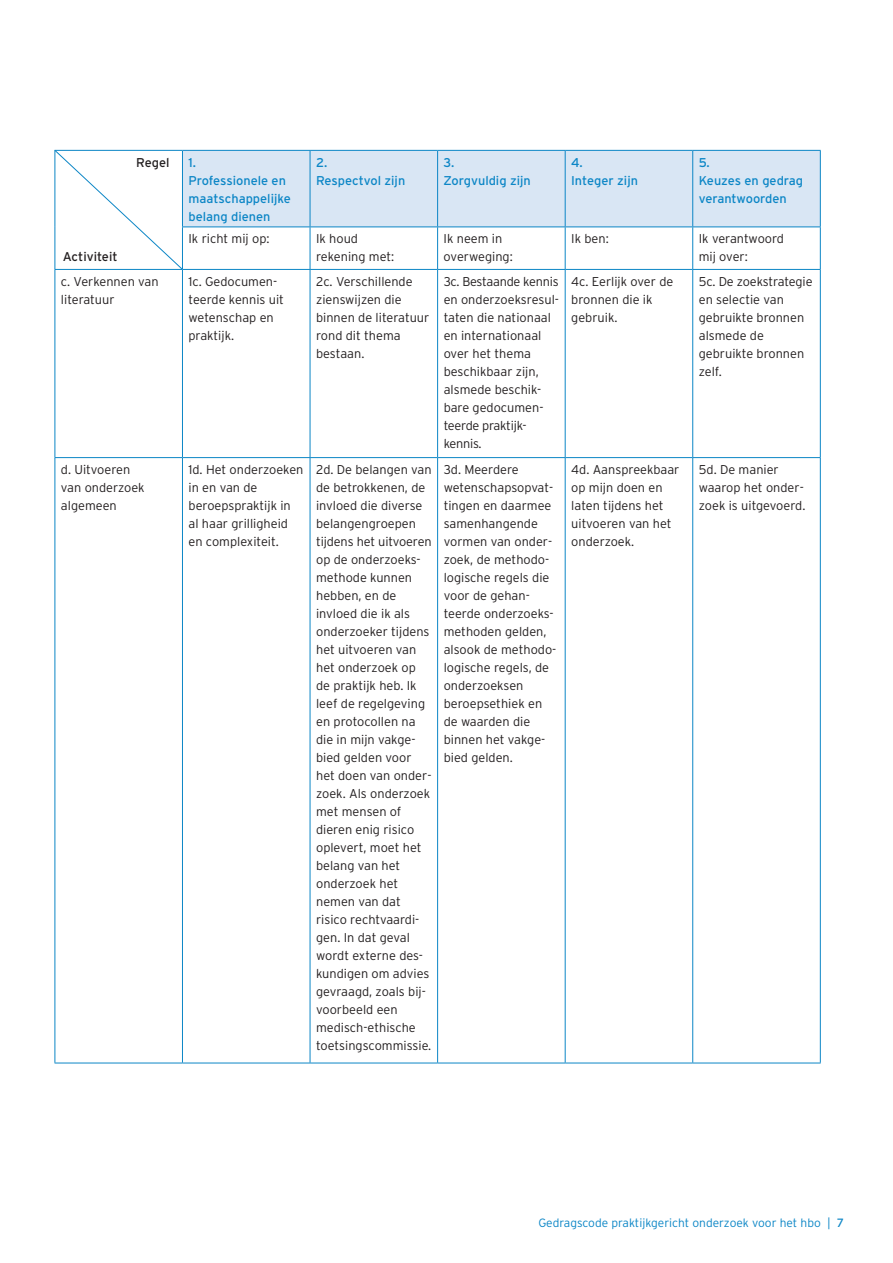
<style>
.page{position:relative;width:893px;height:1263px;background:#fff}
.page>*{position:absolute;margin:0;border:0;box-sizing:border-box;transform-origin:0 0}
.t1{font:300 12.75px/18px "Interstate";color:#231f20}
.t2{font:12.75px/18px "Interstate";color:#0c86c6}
.t3{font:12.75px "Interstate";color:#231f20}
.t4{font:300 12px "Interstate";color:#0c86c6}
.s1{font-family:"Caecilia";font-weight:700}
</style>
<div class="page">
<div style="left:183px;top:151px;width:637px;height:76px;background:#d9e6f4"></div>
<hr style="left:182px;top:150px;width:128px;height:1px;background:#0c86c6">
<hr style="left:310px;top:150px;width:128px;height:1px;background:#0c86c6">
<hr style="left:310px;top:151px;width:1px;height:76px;background:#0c86c6">
<hr style="left:438px;top:150px;width:127px;height:1px;background:#0c86c6">
<hr style="left:437px;top:151px;width:1px;height:76px;background:#0c86c6">
<hr style="left:565px;top:150px;width:128px;height:1px;background:#0c86c6">
<hr style="left:565px;top:151px;width:1px;height:76px;background:#0c86c6">
<hr style="left:693px;top:150px;width:128px;height:1px;background:#0c86c6">
<hr style="left:692px;top:151px;width:1px;height:76px;background:#0c86c6">
<hr style="left:820px;top:151px;width:1px;height:76px;background:#0c86c6">
<hr style="left:182px;top:227px;width:128px;height:1px;background:#0c86c6">
<hr style="left:310px;top:227px;width:128px;height:1px;background:#0c86c6">
<hr style="left:310px;top:227px;width:1px;height:42px;background:#0c86c6">
<hr style="left:438px;top:227px;width:127px;height:1px;background:#0c86c6">
<hr style="left:437px;top:227px;width:1px;height:42px;background:#0c86c6">
<hr style="left:565px;top:227px;width:128px;height:1px;background:#0c86c6">
<hr style="left:565px;top:227px;width:1px;height:42px;background:#0c86c6">
<hr style="left:693px;top:227px;width:128px;height:1px;background:#0c86c6">
<hr style="left:692px;top:227px;width:1px;height:42px;background:#0c86c6">
<hr style="left:820px;top:227px;width:1px;height:42px;background:#0c86c6">
<hr style="left:55px;top:270px;width:1px;height:187px;background:#0c86c6">
<hr style="left:182px;top:269px;width:128px;height:1px;background:#0c86c6">
<hr style="left:182px;top:270px;width:1px;height:187px;background:#0c86c6">
<hr style="left:310px;top:269px;width:128px;height:1px;background:#0c86c6">
<hr style="left:310px;top:270px;width:1px;height:187px;background:#0c86c6">
<hr style="left:438px;top:269px;width:127px;height:1px;background:#0c86c6">
<hr style="left:437px;top:270px;width:1px;height:187px;background:#0c86c6">
<hr style="left:565px;top:269px;width:128px;height:1px;background:#0c86c6">
<hr style="left:565px;top:270px;width:1px;height:187px;background:#0c86c6">
<hr style="left:693px;top:269px;width:128px;height:1px;background:#0c86c6">
<hr style="left:692px;top:270px;width:1px;height:187px;background:#0c86c6">
<hr style="left:820px;top:270px;width:1px;height:187px;background:#0c86c6">
<hr style="left:55px;top:457px;width:127px;height:1px;background:#0c86c6">
<hr style="left:55px;top:458px;width:1px;height:605px;background:#0c86c6">
<hr style="left:182px;top:457px;width:128px;height:1px;background:#0c86c6">
<hr style="left:182px;top:458px;width:1px;height:605px;background:#0c86c6">
<hr style="left:310px;top:457px;width:128px;height:1px;background:#0c86c6">
<hr style="left:310px;top:458px;width:1px;height:605px;background:#0c86c6">
<hr style="left:438px;top:457px;width:127px;height:1px;background:#0c86c6">
<hr style="left:437px;top:458px;width:1px;height:605px;background:#0c86c6">
<hr style="left:565px;top:457px;width:128px;height:1px;background:#0c86c6">
<hr style="left:565px;top:458px;width:1px;height:605px;background:#0c86c6">
<hr style="left:693px;top:457px;width:128px;height:1px;background:#0c86c6">
<hr style="left:692px;top:458px;width:1px;height:605px;background:#0c86c6">
<hr style="left:820px;top:458px;width:1px;height:605px;background:#0c86c6">
<hr style="left:55px;top:1063px;width:127px;height:1px;background:#0c86c6">
<hr style="left:182px;top:1063px;width:128px;height:1px;background:#0c86c6">
<hr style="left:310px;top:1063px;width:128px;height:1px;background:#0c86c6">
<hr style="left:438px;top:1063px;width:127px;height:1px;background:#0c86c6">
<hr style="left:565px;top:1063px;width:128px;height:1px;background:#0c86c6">
<hr style="left:693px;top:1063px;width:128px;height:1px;background:#0c86c6">
<svg style="left:54px;top:149px;width:129px;height:121px"></svg>
<p class="t3" style="left:63px;top:249px;width:56px">Activiteit</p>
<p class="t3" style="left:136px;top:155px;width:35px">Regel</p>
<p class="t2" style="left:188px;top:153px;width:104px">1.<br>Professionele en maatschappelijke belang dienen</p>
<p class="t2" style="left:316px;top:153px;width:91px">2.<br>Respectvol zijn</p>
<p class="t2" style="left:444px;top:153px;width:89px">3.<br>Zorgvuldig zijn</p>
<p class="t2" style="left:571px;top:153px;width:68px">4.<br>Integer zijn</p>
<p class="t2" style="left:699px;top:153px;width:106px">5.<br>Keuzes en gedrag verantwoorden</p>
<p class="t1" style="left:188px;top:230px;width:83px">Ik richt mij op:</p>
<p class="t1" style="left:316px;top:230px;width:80px">Ik houd rekening met:</p>
<p class="t1" style="left:444px;top:230px;width:71px">Ik neem in overweging:</p>
<p class="t1" style="left:571px;top:230px;width:39px">Ik ben:</p>
<p class="t1" style="left:699px;top:230px;width:87px">Ik verantwoord mij over:</p>
<p class="t1" style="left:61px;top:272px;width:99px">c. Verkennen van literatuur</p>
<p class="t1" style="left:188px;top:272px;width:97px">1c. Gedocumen&shy;teerde kennis uit wetenschap en praktijk.</p>
<p class="t1" style="left:316px;top:272px;width:115px">2c. Verschillende zienswijzen die binnen de literatuur rond dit thema bestaan.</p>
<p class="t1" style="left:444px;top:272px;width:117px">3c. Bestaande kennis en onderzoeksresul&shy;taten die nationaal en internationaal over het thema beschikbaar zijn, alsmede beschik&shy;bare gedocumen&shy;teerde praktijk&shy;kennis.</p>
<p class="t1" style="left:571px;top:272px;width:104px">4c. Eerlijk over de bronnen die ik gebruik.</p>
<p class="t1" style="left:699px;top:272px;width:115px">5c. De zoekstrategie en selectie van gebruikte bronnen alsmede de gebruikte bronnen zelf.</p>
<p class="t1" style="left:61px;top:460px;width:85px">d. Uitvoeren van onderzoek algemeen</p>
<p class="t1" style="left:189px;top:460px;width:116px">1d. Het onderzoeken in en van de beroepspraktijk in al haar grilligheid en complexiteit.</p>
<p class="t1" style="left:316px;top:460px;width:117px">2d. De belangen van de betrokkenen, de invloed die diverse belangengroepen tijdens het uitvoeren op de onderzoeks&shy;methode kunnen hebben, en de invloed die ik als onderzoeker tijdens het uitvoeren van het onderzoek op de praktijk heb. Ik leef de regelgeving en protocollen na die in mijn vakge&shy;bied gelden voor het doen van onder&shy;zoek. Als onderzoek met mensen of dieren enig risico oplevert, moet het belang van het onderzoek het nemen van dat risico rechtvaardi&shy;gen. In dat geval wordt externe des&shy;kundigen om advies gevraagd, zoals bij&shy;voorbeeld een medisch-ethische toetsingscommissie.</p>
<p class="t1" style="left:444px;top:460px;width:114px">3d. Meerdere wetenschapsopvat&shy;tingen en daarmee samenhangende vormen van onder&shy;zoek, de methodo&shy;logische regels die voor de gehan&shy;teerde onderzoeks&shy;methoden gelden, alsook de methodo&shy;logische regels, de onderzoeksen beroepsethiek en de waarden die binnen het vakge&shy;bied gelden.</p>
<p class="t1" style="left:571px;top:460px;width:110px">4d. Aanspreekbaar op mijn doen en laten tijdens het uitvoeren van het onderzoek.</p>
<p class="t1" style="left:699px;top:461px;width:108px">5d. De manier waarop het onder&shy;zoek is uitgevoerd.</p>
<p class="t4" style="left:538px;top:1216px;width:307px">Gedragscode praktijkgericht onderzoek voor het hbo | <span class="s1">7</span></p>
</div>
